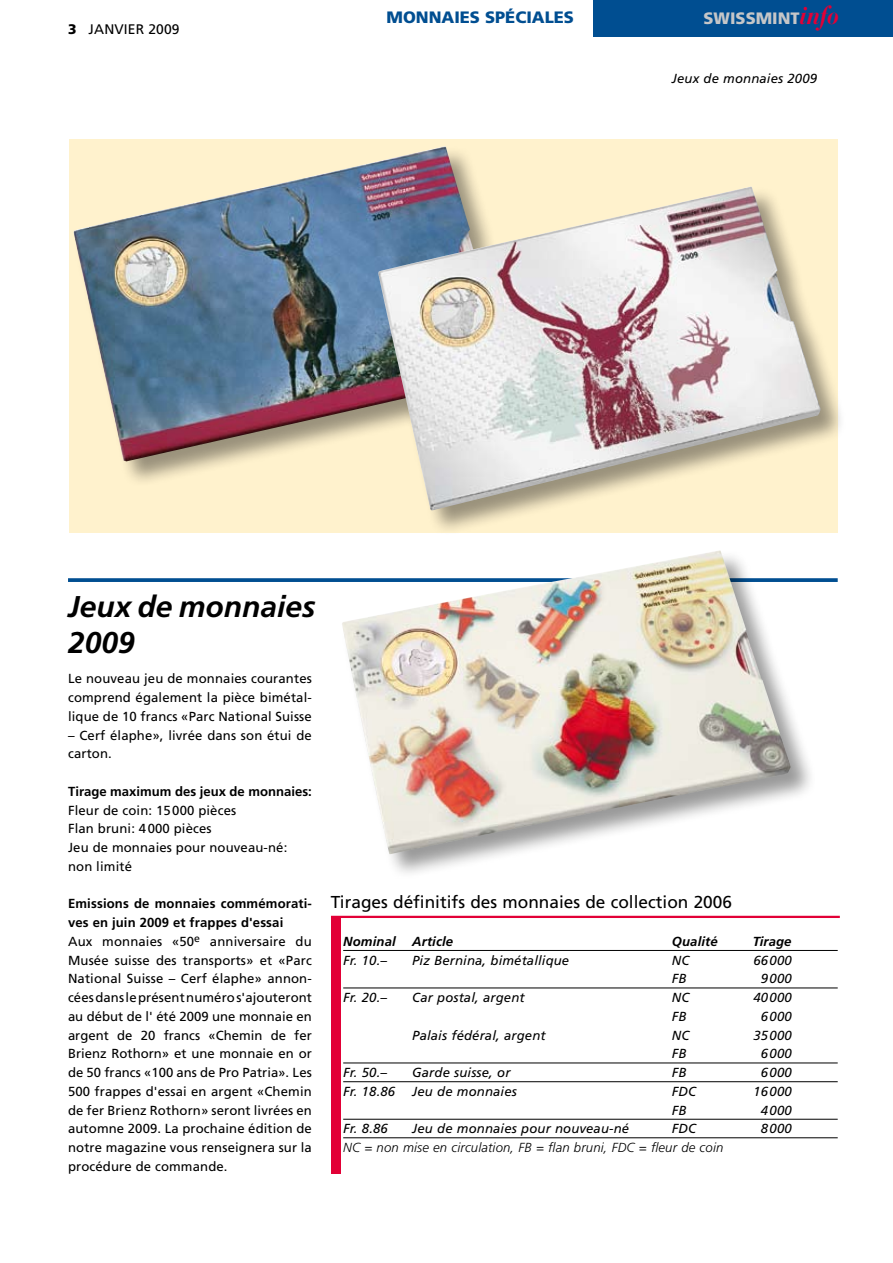
<style>
.page{position:relative;width:893px;height:1263px;background:#fff}
.page>*{position:absolute;margin:0;border:0;box-sizing:border-box;transform-origin:0 0}
.t1{font:italic 700 30px/36px "Frutiger";color:#000}
.t2{font:17.25px "Frutiger";color:#000}
.t3{font:900 16.5px "Frutiger";color:#004e91}
.t4{font:900 16.5px "Frutiger";color:#c5c6c8}
.t5{font:13.8px "Frutiger";letter-spacing:.01em;color:#000}
.t6{font:13.2px/18.8px "Frutiger";letter-spacing:.01em;color:#000}
.t7{font:italic 13.2px "Frutiger";letter-spacing:.01em;color:#000}
.t8{font:italic 300 13.2px "Frutiger";letter-spacing:.01em;color:#000}
.t9{font:700 13.2px "Frutiger";color:#000}
.t10{font:italic 700 13.2px "Frutiger";letter-spacing:.01em;color:#000}
.s1{font-weight:900}
.s2{font-family:"Bauer Bodoni";font-weight:700;font-style:italic;font-size:25.5px;color:#e20036}
.s3{font-weight:700}
</style>
<div class="page">
<div style="left:594px;top:0;width:299px;height:36px;background:#004e91"></div>
<div style="left:331px;top:918px;width:9px;height:256px;background:#e20036"></div>
<svg style="left:68px;top:578px;width:770px;height:4px"></svg>
<div style="left:69px;top:140px;width:769px;height:393px;background:#fff2cd"></div>
<div style="left:71px;top:144px;width:464px;height:342px;background:#000;opacity:.4"></div>
<img style="left:74px;top:146px;width:437px;height:316px">
<div style="left:376px;top:184px;width:470px;height:351px;background:#000;opacity:.4"></div>
<img style="left:378px;top:187px;width:443px;height:324px">
<div style="left:339px;top:548px;width:476px;height:331px;background:#000;opacity:.4"></div>
<img style="left:341px;top:550px;width:450px;height:304px">
<hr style="left:331px;top:916px;width:509px;height:2px;background:#e20036">
<hr style="left:343px;top:950px;width:495px;height:1px;background:#000">
<hr style="left:343px;top:987px;width:495px;height:1px;background:#000">
<hr style="left:343px;top:1062px;width:495px;height:1px;background:#000">
<hr style="left:343px;top:1081px;width:495px;height:1px;background:#000">
<hr style="left:343px;top:1119px;width:495px;height:1px;background:#000">
<hr style="left:343px;top:1137px;width:495px;height:1px;background:#000">
<p class="t5" style="left:68px;top:21px;width:113px"><span class="s1">3</span> JANVIER 2009</p>
<p class="t3" style="left:387px;top:8px;width:188px">MONNAIES SPÉCIALES</p>
<p class="t4" style="left:703px;top:9px;width:138px">SWISSMINT<span class="s2">info</span></p>
<p class="t7" style="left:672px;top:71px;width:147px">Jeux de monnaies 2009</p>
<h1 class="t1" style="left:68px;top:589px;width:249px">Jeux de monnaies<br>2009</h1>
<p class="t6" style="left:68px;top:669px;width:245px;text-align:justify">Le nouveau jeu de monnaies courantes comprend également la pièce bimétal&shy;lique de 10 francs «Parc National Suisse</p>
<p class="t6" style="left:68px;top:725px;width:245px">– Cerf élaphe», livrée dans son étui de carton.</p>
<p class="t9" style="left:68px;top:783px;width:245px">Tirage maximum des jeux de monnaies:</p>
<p class="t6" style="left:68px;top:800px;width:221px">Fleur de coin: 15000 pièces<br>Flan bruni: 4000 pièces<br>Jeu de monnaies pour nouveau-né: non limité</p>
<p class="t6" style="left:68px;top:894px;width:245px"><span class="s3">Emissions de monnaies commémorati&shy;ves en juin 2009 et frappes d'essai<br></span>Aux monnaies «50<sup>e</sup> anniversaire du Musée suisse des transports» et «Parc National Suisse – Cerf élaphe» annon&shy;cées dans le présent numéro s'ajouteront au début de l' été 2009 une monnaie en argent de 20 francs «Chemin de fer Brienz Rothorn» et une monnaie en or de 50 francs «100 ans de Pro Patria». Les 500 frappes d'essai en argent «Chemin de fer Brienz Rothorn» seront livrées en automne 2009. La prochaine édition de notre magazine vous renseignera sur la procédure de commande.</p>
<h2 class="t2" style="left:331px;top:892px;width:403px">Tirages définitifs des monnaies de collection 2006</h2>
<p class="t10" style="left:343px;top:933px;width:54px">Nominal</p>
<p class="t10" style="left:412px;top:933px;width:42px">Article</p>
<p class="t10" style="left:672px;top:933px;width:48px">Qualité</p>
<p class="t10" style="left:753px;top:933px;width:40px">Tirage</p>
<p class="t7" style="left:343px;top:952px;width:45px">Fr. 10.–</p>
<p class="t7" style="left:412px;top:952px;width:159px">Piz Bernina, bimétallique</p>
<p class="t7" style="left:672px;top:952px;width:19px">NC</p>
<p class="t7" style="left:753px;top:952px;width:40px">66000</p>
<p class="t7" style="left:672px;top:971px;width:16px">FB</p>
<p class="t7" style="left:761px;top:971px;width:32px">9000</p>
<p class="t7" style="left:343px;top:990px;width:45px">Fr. 20.–</p>
<p class="t7" style="left:412px;top:990px;width:114px">Car postal, argent</p>
<p class="t7" style="left:672px;top:990px;width:19px">NC</p>
<p class="t7" style="left:753px;top:990px;width:40px">40000</p>
<p class="t7" style="left:672px;top:1008px;width:16px">FB</p>
<p class="t7" style="left:761px;top:1008px;width:32px">6000</p>
<p class="t7" style="left:412px;top:1027px;width:135px">Palais fédéral, argent</p>
<p class="t7" style="left:672px;top:1027px;width:19px">NC</p>
<p class="t7" style="left:753px;top:1027px;width:40px">35000</p>
<p class="t7" style="left:672px;top:1046px;width:16px">FB</p>
<p class="t7" style="left:761px;top:1046px;width:32px">6000</p>
<p class="t7" style="left:343px;top:1065px;width:45px">Fr. 50.–</p>
<p class="t7" style="left:412px;top:1065px;width:100px">Garde suisse, or</p>
<p class="t7" style="left:672px;top:1065px;width:16px">FB</p>
<p class="t7" style="left:761px;top:1065px;width:32px">6000</p>
<p class="t7" style="left:343px;top:1083px;width:54px">Fr. 18.86</p>
<p class="t7" style="left:412px;top:1083px;width:106px">Jeu de monnaies</p>
<p class="t7" style="left:672px;top:1083px;width:26px">FDC</p>
<p class="t7" style="left:753px;top:1083px;width:40px">16000</p>
<p class="t7" style="left:672px;top:1102px;width:16px">FB</p>
<p class="t7" style="left:761px;top:1102px;width:32px">4000</p>
<p class="t7" style="left:343px;top:1121px;width:46px">Fr. 8.86</p>
<p class="t7" style="left:412px;top:1121px;width:218px">Jeu de monnaies pour nouveau-né</p>
<p class="t7" style="left:672px;top:1121px;width:26px">FDC</p>
<p class="t7" style="left:761px;top:1121px;width:32px">8000</p>
<p class="t8" style="left:343px;top:1140px;width:382px">NC = non mise en circulation, FB = flan bruni, FDC = fleur de coin</p>
</div>
